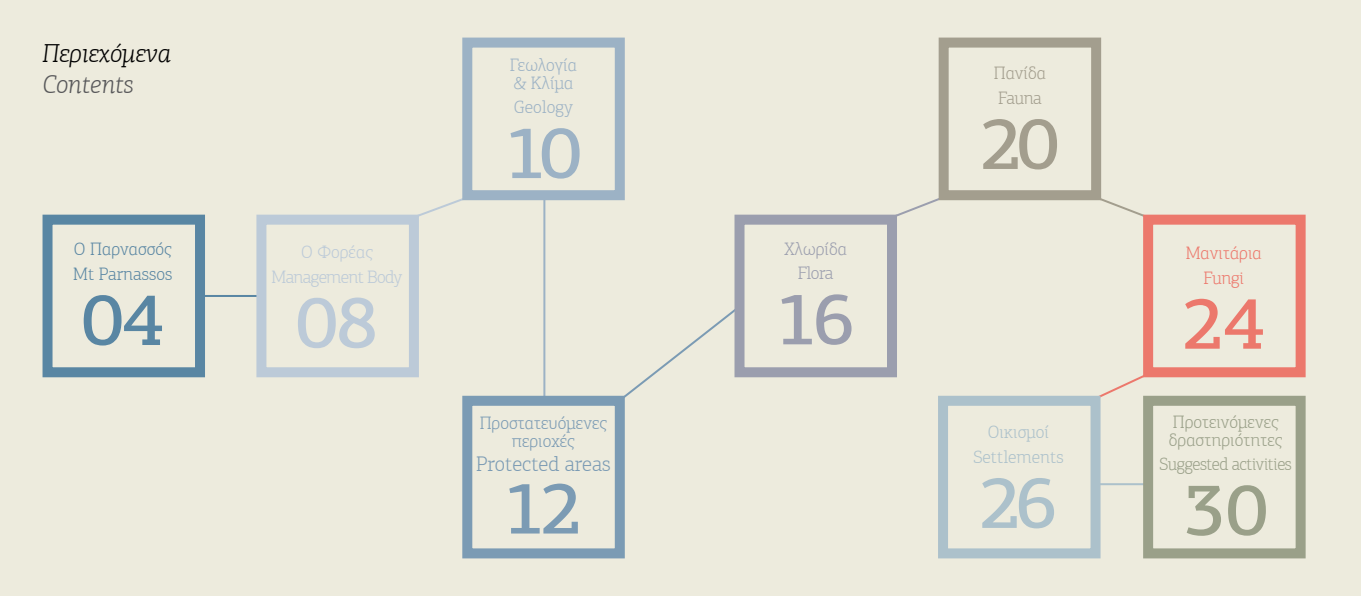
<style>
.page{position:relative;width:1361px;height:596px;background:#fff}
.page>*{position:absolute;margin:0;border:0;box-sizing:border-box;transform-origin:0 0}
.t1{font:500 74px "PF Agora Slab Pro";color:#5986a3}
.t2{font:500 74px "PF Agora Slab Pro";color:#bccad8}
.t3{font:500 74px "PF Agora Slab Pro";color:#9cb2c5}
.t4{font:500 74px "PF Agora Slab Pro";color:#7b9bb4}
.t5{font:500 74px "PF Agora Slab Pro";color:#9b9eae}
.t6{font:500 74px "PF Agora Slab Pro";color:#a39e8e}
.t7{font:500 74px "PF Agora Slab Pro";color:#acc1cb}
.t8{font:500 74px "PF Agora Slab Pro";color:#9aa089}
.t9{font:500 74px "PF Agora Slab Pro";color:#ec786c}
.t10{font:italic 300 26px "PF Agora Slab Pro";letter-spacing:-.01em;color:#000}
.t11{font:italic 300 26px "PF Agora Slab Pro";letter-spacing:-.01em;color:#58585a}
.t12{font:300 21.2px "PF Agora Slab Pro";color:#7b9bb4}
.t13{font:300 18px/18px "PF Agora Slab Pro";color:#9aa089}
.t14{font:300 18px/18px "PF Agora Slab Pro";color:#7b9bb4;text-align:center}
.t15{font:300 18px/24.4px "PF Agora Slab Pro";color:#5986a3}
.t16{font:300 18px/24.4px "PF Agora Slab Pro";letter-spacing:-.04em;color:#bccad8;text-align:center}
.t17{font:300 18px/18px "PF Agora Slab Pro";color:#9cb2c5}
.t18{font:300 18px/24.4px "PF Agora Slab Pro";color:#acc1cb;text-align:center}
.t19{font:300 18px "PF Agora Slab Pro";letter-spacing:-.03em;color:#9aa089;scale:.96 1}
.t20{font:300 18px/24.4px "PF Agora Slab Pro";color:#ec786c;text-align:center}
.t21{font:300 18px/24.4px "PF Agora Slab Pro";color:#9b9eae;text-align:center}
.t22{font:300 18px/24.4px "PF Agora Slab Pro";color:#a39e8e}
</style>
<div class="page">
<div style="left:0;top:0;width:1361px;height:595px;background:#edebdd"></div>
<hr style="left:149px;top:295px;width:183px;height:2px;background:#5986a3">
<hr style="left:1024px;top:483px;width:183px;height:2px;background:#acc1cb">
<svg style="left:625px;top:309px;width:132px;height:89px"></svg>
<svg style="left:897px;top:198px;width:122px;height:19px"></svg>
<svg style="left:419px;top:198px;width:155px;height:50px"></svg>
<hr style="left:543px;top:119px;width:2px;height:357px;background:#9cb2c5">
<svg style="left:1019px;top:166px;width:124px;height:51px"></svg>
<svg style="left:1100px;top:375px;width:115px;height:63px"></svg>
<div style="left:1143px;top:214px;width:162px;height:163px;background:#edebdd;border:10px solid #ec786c"></div>
<div style="left:256px;top:214px;width:163px;height:163px;background:#edebdd;border:10px solid #bccad8"></div>
<div style="left:462px;top:38px;width:163px;height:162px;background:#edebdd;border:10px solid #9cb2c5"></div>
<div style="left:938px;top:38px;width:163px;height:162px;background:#edebdd;border:10px solid #a39e8e"></div>
<div style="left:1143px;top:395px;width:162px;height:163px;background:#edebdd;border:10px solid #9aa089"></div>
<div style="left:734px;top:214px;width:163px;height:163px;background:#edebdd;border:10px solid #9b9eae"></div>
<div style="left:43px;top:214px;width:162px;height:163px;background:#edebdd;border:10px solid #5986a3"></div>
<div style="left:938px;top:395px;width:162px;height:163px;background:#edebdd;border:10px solid #acc1cb"></div>
<div style="left:462px;top:395px;width:163px;height:163px;background:#edebdd;border:10px solid #7b9bb4"></div>
<h2 class="t10" style="left:43px;top:38px;width:130px">Περιεχόμενα</h2>
<h2 class="t11" style="left:43px;top:69px;width:93px">Contents</h2>
<p class="t15" style="left:73px;top:237px;width:101px">Ο Παρνασσός<br>Mt Parnassos</p>
<h1 class="t1" style="left:81px;top:273px;width:84px">04</h1>
<p class="t16" style="left:272px;top:240px;width:132px">Ο Φορέας<br>Management Body</p>
<h1 class="t2" style="left:296px;top:276px;width:84px">08</h1>
<p class="t17" style="left:510px;top:56px;width:69px">Γεωλογία &amp; Κλίμα</p>
<p class="t17" style="left:514px;top:98px;width:61px">Geology</p>
<h1 class="t3" style="left:505px;top:107px;width:78px">10</h1>
<p class="t14" style="left:480px;top:414px;width:129px">Προστατευόμενες περιοχές</p>
<p class="t12" style="left:476px;top:451px;width:136px">Protected areas</p>
<h1 class="t4" style="left:504px;top:462px;width:81px">12</h1>
<p class="t21" style="left:784px;top:236px;width:65px">Χλωρίδα<br>Flora</p>
<h1 class="t5" style="left:776px;top:273px;width:81px">16</h1>
<p class="t22" style="left:993px;top:61px;width:54px">Πανίδα<br>Fauna</p>
<h1 class="t6" style="left:980px;top:97px;width:81px">20</h1>
<p class="t18" style="left:973px;top:420px;width:92px">Οικισμοί<br>Settlements</p>
<h1 class="t7" style="left:979px;top:456px;width:80px">26</h1>
<p class="t20" style="left:1185px;top:241px;width:78px">Μανιτάρια<br>Fungi</p>
<h1 class="t9" style="left:1182px;top:277px;width:84px">24</h1>
<p class="t13" style="left:1169px;top:413px;width:115px">Προτεινόμενες δραστηριότητες</p>
<p class="t19" style="left:1159px;top:453px;width:139px">Suggested activities</p>
<h1 class="t8" style="left:1183px;top:463px;width:87px">30</h1>
</div>
